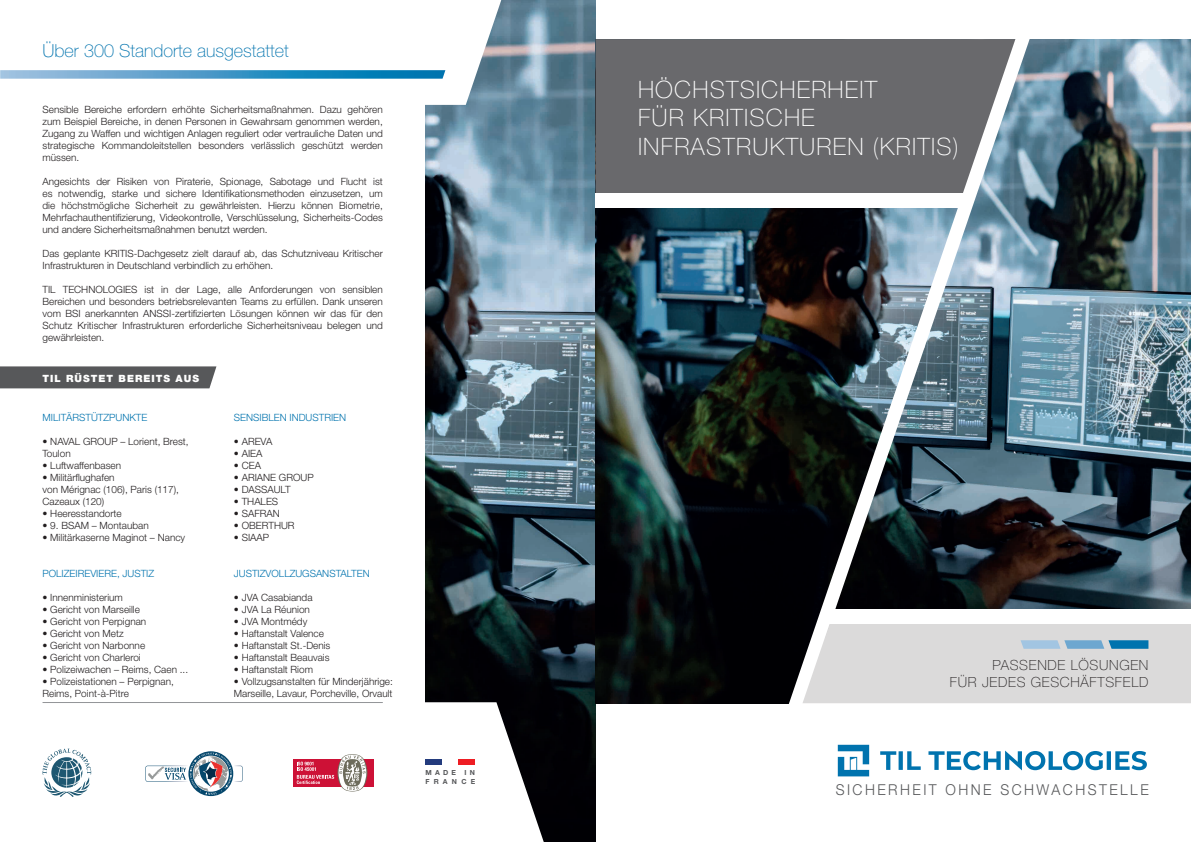
<style>
.page{position:relative;width:1191px;height:842px;background:#fff}
.page>*{position:absolute;margin:0;border:0;box-sizing:border-box;transform-origin:0 0}
.t1{font:100 24px/28.8px "Helvetica Neue";letter-spacing:.05em;color:#fff}
.t2{font:100 18px "Helvetica Neue";color:#0073ae}
.t3{font:300 15px "Helvetica Neue";letter-spacing:.175em;color:#57585a;scale:.94 1}
.t4{font:100 14px "Helvetica Neue";letter-spacing:.05em;color:#231f20}
.t5{font:300 10px/12px "Helvetica Neue";color:#231f20}
.t6{font:300 10px "Helvetica Neue";color:#0073ae}
.t7{font:900 10px "Helvetica Neue";letter-spacing:.1em;color:#fff}
.t8{font:700 7px/9.4px "Helvetica Neue";letter-spacing:.6em;color:#57585a}
</style>
<div class="page">
<img style="left:425px;top:0;width:170px;height:842px">
<img style="left:595px;top:39px;width:596px;height:664px">
<div style="left:0;top:366px;width:216px;height:22px;background:#57585a"></div>
<svg style="left:293px;top:702px;width:251px;height:140px"></svg>
<hr style="left:43px;top:702px;width:340px;height:1px;background:#939598">
<div style="left:595px;top:39px;width:193px;height:154px;background:#69696c"></div>
<svg style="left:788px;top:39px;width:245px;height:665px;background:#515c63"></svg>
<div style="left:595px;top:193px;width:373px;height:14px;background:#fff"></div>
<div style="left:825px;top:609px;width:366px;height:15px;background:#fff"></div>
<svg style="left:797px;top:621px;width:394px;height:83px;background:#d5d6d8"></svg>
<svg style="left:0;top:0;width:501px;height:105px"></svg>
<div style="left:294px;top:759px;width:80px;height:28px;background:#cd1136"></div>
<svg style="left:297px;top:754px;width:70px;height:37px"></svg>
<svg style="left:42px;top:749px;width:49px;height:48px"></svg>
<svg style="left:145px;top:751px;width:98px;height:46px"></svg>
<div style="left:426px;top:759px;width:49px;height:5px;background:#fff"></div>
<div style="left:426px;top:759px;width:16px;height:5px;background:#233b7d"></div>
<div style="left:458px;top:759px;width:17px;height:5px;background:#ee1d23"></div>
<svg style="left:837px;top:745px;width:309px;height:31px"></svg>
<p class="t2" style="left:43px;top:40px;width:248px">Über 300 Standorte ausgestattet</p>
<p class="t5" style="left:43px;top:103px;width:342px;text-align:justify">Sensible Bereiche erfordern erhöhte Sicherheitsmaßnahmen. Dazu gehören zum Beispiel Bereiche, in denen Personen in Gewahrsam genommen werden, Zugang zu Waffen und wichtigen Anlagen reguliert oder vertrauliche Daten und strategische Kommandoleitstellen besonders verlässlich geschützt werden müssen.</p>
<p class="t5" style="left:43px;top:175px;width:342px;text-align:justify">Angesichts der Risiken von Piraterie, Spionage, Sabotage und Flucht ist es notwendig, starke und sichere Identifikationsmethoden einzusetzen, um die höchstmögliche Sicherheit zu gewährleisten. Hierzu können Biometrie, Mehrfachauthentifizierung, Videokontrolle, Verschlüsselung, Sicherheits-Codes und andere Sicherheitsmaßnahmen benutzt werden.</p>
<p class="t5" style="left:43px;top:247px;width:342px">Das geplante KRITIS-Dachgesetz zielt darauf ab, das Schutzniveau Kritischer<br>Infrastrukturen in Deutschland verbindlich zu erhöhen.</p>
<p class="t5" style="left:43px;top:283px;width:342px;text-align:justify">TIL TECHNOLOGIES ist in der Lage, alle Anforderungen von sensiblen Bereichen und besonders betriebsrelevanten Teams zu erfüllen. Dank unseren vom BSI anerkannten ANSSI-zertifizierten Lösungen können wir das für den Schutz Kritischer Infrastrukturen erforderliche Sicherheitsniveau belegen und gewährleisten.</p>
<p class="t7" style="left:43px;top:373px;width:158px">TIL RÜSTET BEREITS AUS</p>
<p class="t6" style="left:43px;top:412px;width:106px">MILITÄRSTÜTZPUNKTE</p>
<p class="t5" style="left:43px;top:436px;width:148px">• NAVAL GROUP – Lorient, Brest,<br>Toulon</p>
<p class="t5" style="left:43px;top:460px;width:80px">• Luftwaffenbasen</p>
<p class="t5" style="left:43px;top:472px;width:74px">• Militärflughafen</p>
<p class="t5" style="left:43px;top:484px;width:138px">von Mérignac (106), Paris (117),<br>Cazeaux (120)</p>
<p class="t5" style="left:43px;top:508px;width:81px">• Heeresstandorte</p>
<p class="t5" style="left:43px;top:520px;width:108px">• 9. BSAM – Montauban</p>
<p class="t5" style="left:43px;top:532px;width:144px">• Militärkaserne Maginot – Nancy</p>
<p class="t6" style="left:43px;top:568px;width:113px">POLIZEIREVIERE, JUSTIZ</p>
<p class="t5" style="left:43px;top:592px;width:82px">• Innenministerium</p>
<p class="t5" style="left:43px;top:604px;width:99px">• Gericht von Marseille</p>
<p class="t5" style="left:43px;top:616px;width:105px">• Gericht von Perpignan</p>
<p class="t5" style="left:43px;top:628px;width:83px">• Gericht von Metz</p>
<p class="t5" style="left:43px;top:640px;width:104px">• Gericht von Narbonne</p>
<p class="t5" style="left:43px;top:652px;width:100px">• Gericht von Charleroi</p>
<p class="t5" style="left:43px;top:664px;width:147px">• Polizeiwachen – Reims, Caen ...</p>
<p class="t5" style="left:43px;top:676px;width:133px">• Polizeistationen – Perpignan,<br>Reims, Point-à-Pitre</p>
<p class="t6" style="left:234px;top:412px;width:114px">SENSIBLEN INDUSTRIEN</p>
<p class="t5" style="left:234px;top:436px;width:40px">• AREVA</p>
<p class="t5" style="left:234px;top:448px;width:30px">• AIEA</p>
<p class="t5" style="left:234px;top:460px;width:29px">• CEA</p>
<p class="t5" style="left:234px;top:472px;width:81px">• ARIANE GROUP</p>
<p class="t5" style="left:234px;top:484px;width:58px">• DASSAULT</p>
<p class="t5" style="left:234px;top:496px;width:46px">• THALES</p>
<p class="t5" style="left:234px;top:508px;width:47px">• SAFRAN</p>
<p class="t5" style="left:234px;top:520px;width:62px">• OBERTHUR</p>
<p class="t5" style="left:234px;top:532px;width:37px">• SIAAP</p>
<p class="t6" style="left:234px;top:568px;width:137px">JUSTIZVOLLZUGSANSTALTEN</p>
<p class="t5" style="left:234px;top:592px;width:80px">• JVA Casabianda</p>
<p class="t5" style="left:234px;top:604px;width:77px">• JVA La Réunion</p>
<p class="t5" style="left:234px;top:616px;width:75px">• JVA Montmédy</p>
<p class="t5" style="left:234px;top:628px;width:92px">• Haftanstalt Valence</p>
<p class="t5" style="left:234px;top:640px;width:98px">• Haftanstalt St.-Denis</p>
<p class="t5" style="left:234px;top:652px;width:97px">• Haftanstalt Beauvais</p>
<p class="t5" style="left:234px;top:664px;width:81px">• Haftanstalt Riom</p>
<p class="t5" style="left:234px;top:676px;width:160px">• Vollzugsanstalten für Minderjährige:</p>
<p class="t5" style="left:234px;top:688px;width:160px">Marseille, Lavaur, Porcheville, Orvault</p>
<p class="t8" style="left:425px;top:768px;width:51px">MADE IN<br>FRANCE</p>
<p class="t1" style="left:638px;top:75px;width:322px">HÖCHSTSICHERHEIT<br>FÜR KRITISCHE<br>INFRASTRUKTUREN (KRITIS)</p>
<p class="t4" style="left:992px;top:657px;width:157px">PASSENDE LÖSUNGEN</p>
<p class="t4" style="left:950px;top:674px;width:200px">FÜR JEDES GESCHÄFTSFELD</p>
<p class="t3" style="left:835px;top:780px;width:334px">SICHERHEIT OHNE SCHWACHSTELLE</p>
</div>
